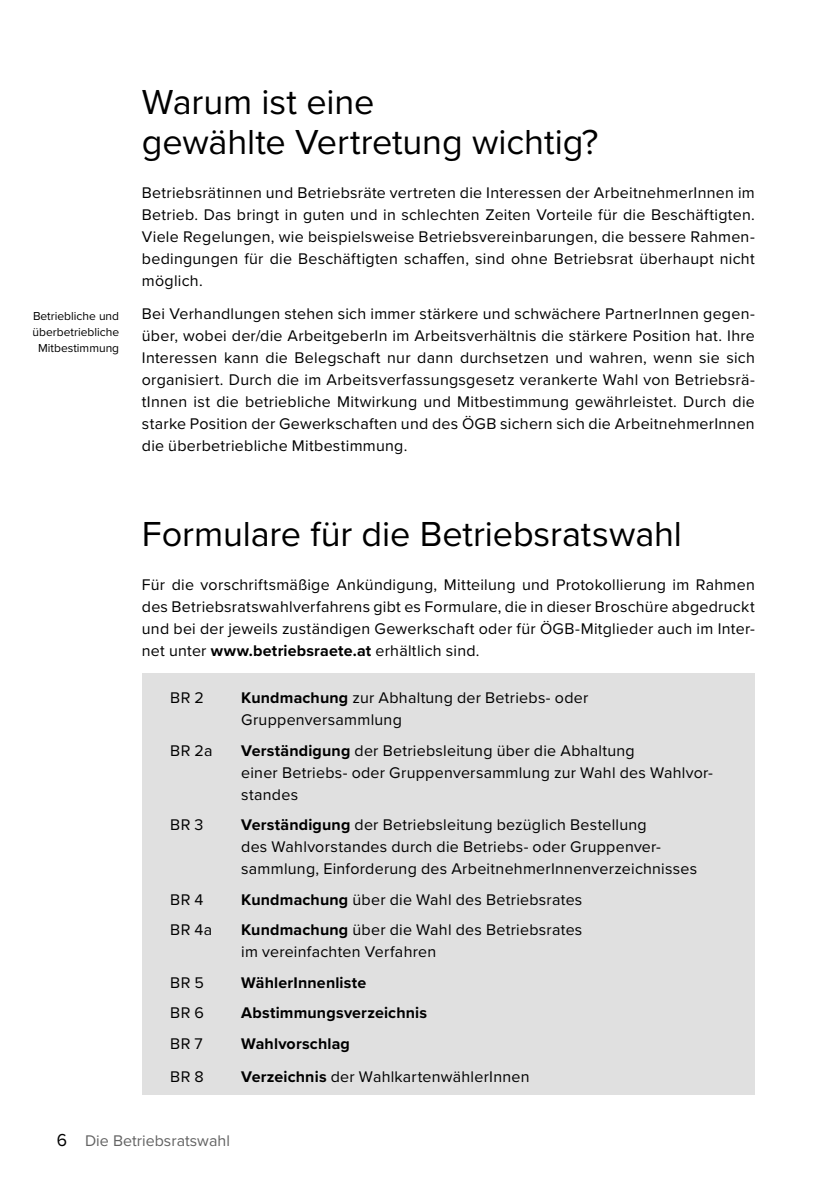
<style>
.page{position:relative;width:840px;height:1191px;background:#fff}
.page>*{position:absolute;margin:0;border:0;box-sizing:border-box;transform-origin:0 0}
.t1{font:36px/40px "Proxima Nova";letter-spacing:-.005em;color:#000}
.t2{font:16px/22px "Proxima Nova";letter-spacing:.015em;color:#000}
.t3{font:700 16px "Proxima Nova";letter-spacing:.01em;color:#000}
.t4{font:16px "Proxima Nova";color:#636363}
.t5{font:12px/16px "Proxima Nova";color:#000;text-align:center}
.s1{font-weight:700}
.s2{font-size:18px;color:#000}
</style>
<div class="page">
<div style="left:142px;top:672px;width:612px;height:422px;background:#e0e0e0"></div>
<p class="t5" style="left:33px;top:307px;width:88px">Betriebliche und überbetriebliche<br>Mitbestimmung</p>
<h1 class="t1" style="left:142px;top:80px;width:458px">Warum ist eine<br>gewählte Vertretung wichtig?</h1>
<p class="t2" style="left:142px;top:180px;width:614px;text-align:justify">Betriebsrätinnen und Betriebsräte vertreten die Interessen der ArbeitnehmerInnen im Betrieb. Das bringt in guten und in schlechten Zeiten Vorteile für die Beschäftigten.<br>Viele Regelungen, wie beispielsweise Betriebsvereinbarungen, die bessere Rahmen&shy;bedingungen für die Beschäftigten schaffen, sind ohne Betriebsrat überhaupt nicht möglich.</p>
<p class="t2" style="left:142px;top:301px;width:614px;text-align:justify">Bei Verhandlungen stehen sich immer stärkere und schwächere PartnerInnen gegen&shy;über, wobei der/die ArbeitgeberIn im Arbeitsverhältnis die stärkere Position hat. Ihre Interessen kann die Belegschaft nur dann durchsetzen und wahren, wenn sie sich organisiert. Durch die im Arbeitsverfassungsgesetz verankerte Wahl von Betriebsrä&shy;tInnen ist die betriebliche Mitwirkung und Mitbestimmung gewährleistet. Durch die starke Position der Gewerkschaften und des ÖGB sichern sich die ArbeitnehmerInnen die überbetriebliche Mitbestimmung.</p>
<h1 class="t1" style="left:142px;top:512px;width:541px">Formulare für die Betriebsratswahl</h1>
<p class="t2" style="left:142px;top:572px;width:614px;text-align:justify">Für die vorschriftsmäßige Ankündigung, Mitteilung und Protokollierung im Rahmen des Betriebsratswahlverfahrens gibt es Formulare, die in dieser Broschüre abgedruckt und bei der jeweils zuständigen Gewerkschaft oder für ÖGB-Mitglieder auch im Inter&shy;net unter <span class="s1">www.betriebsraete.at</span> erhältlich sind.</p>
<p class="t2" style="left:170px;top:686px;width:35px">BR 2</p>
<p class="t2" style="left:241px;top:686px;width:348px"><span class="s1">Kundmachung</span> zur Abhaltung der Betriebs- oder<br>Gruppenversammlung</p>
<p class="t2" style="left:170px;top:738px;width:44px">BR 2a</p>
<p class="t2" style="left:241px;top:738px;width:473px"><span class="s1">Verständigung</span> der Betriebsleitung über die Abhaltung<br>einer Betriebs- oder Gruppenversammlung zur Wahl des Wahlvor&shy;standes</p>
<p class="t2" style="left:170px;top:813px;width:35px">BR 3</p>
<p class="t2" style="left:241px;top:813px;width:457px"><span class="s1">Verständigung</span> der Betriebsleitung bezüglich Bestellung<br>des Wahlvorstandes durch die Betriebs- oder Gruppenver&shy;sammlung, Einforderung des ArbeitnehmerInnenverzeichnisses</p>
<p class="t2" style="left:170px;top:887px;width:35px">BR 4</p>
<p class="t2" style="left:241px;top:887px;width:342px"><span class="s1">Kundmachung</span> über die Wahl des Betriebsrates</p>
<p class="t2" style="left:170px;top:918px;width:44px">BR 4a</p>
<p class="t2" style="left:241px;top:918px;width:342px"><span class="s1">Kundmachung</span> über die Wahl des Betriebsrates im vereinfachten Verfahren</p>
<p class="t2" style="left:170px;top:970px;width:35px">BR 5</p>
<p class="t3" style="left:241px;top:970px;width:126px">WählerInnenliste</p>
<p class="t2" style="left:170px;top:1001px;width:35px">BR 6</p>
<p class="t3" style="left:241px;top:1001px;width:187px">Abstimmungsverzeichnis</p>
<p class="t2" style="left:170px;top:1031px;width:34px">BR 7</p>
<p class="t3" style="left:241px;top:1031px;width:110px">Wahlvorschlag</p>
<p class="t2" style="left:170px;top:1064px;width:35px">BR 8</p>
<p class="t2" style="left:241px;top:1064px;width:290px"><span class="s1">Verzeichnis</span> der WahlkartenwählerInnen</p>
<p class="t4" style="left:57px;top:1128px;width:175px"><span class="s2">6</span> Die Betriebsratswahl</p>
</div>
